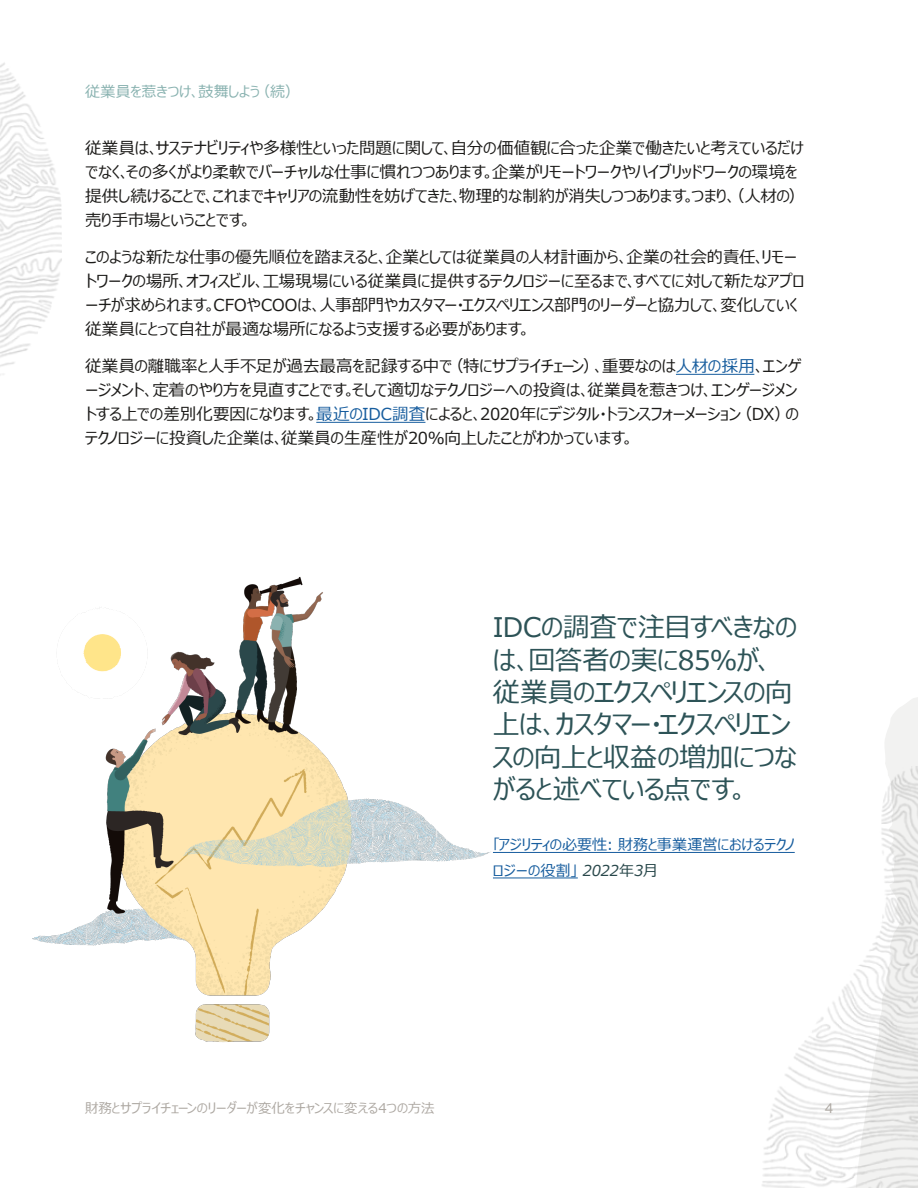
<style>
.page{position:relative;width:918px;height:1188px;background:#fff}
.page>*{position:absolute;margin:0;border:0;box-sizing:border-box;transform-origin:0 0}
.Subhead_1{font:27px/32.4px "Meiryo UI";letter-spacing:-.02em;color:#2d5357}
.t1{font:16.5px/24px "Meiryo UI";letter-spacing:-.01em;color:#1d1c1a}
.Subhead_1-2{font:15px/25.5px "Meiryo UI";letter-spacing:-.005em;color:#175d9e}
.Subhead_1-3{font:15px "Meiryo UI";letter-spacing:-.005em;color:#89b2b0}
.t2{font:13.5px "Meiryo UI";letter-spacing:-.005em;color:#aea9a3}
.t3{font:13.5px "Oracle Sans";color:#aea9a3}
.s1{font-style:italic}
.s2{color:#175d9e}
.s3{font-style:italic;color:#29484b}
</style>
<div class="page">
<svg style="left:885px;top:697px;width:33px;height:69px"></svg>
<img style="left:32px;top:577px;width:482px;height:465px">
<hr style="left:676px;top:374px;width:78px;height:1px;background:#175d9e">
<hr style="left:316px;top:422px;width:109px;height:1px;background:#175d9e">
<hr style="left:493px;top:852px;width:302px;height:1px;background:#175d9e">
<hr style="left:493px;top:878px;width:85px;height:1px;background:#175d9e">
<img style="left:743px;top:766px;width:175px;height:422px">
<img style="left:0;top:62px;width:62px;height:313px">
<p class="Subhead_1-3" style="left:85px;top:81px;width:216px">従業員を惹きつけ、鼓舞しよう<span class="s1">（続）</span></p>
<p class="t1" style="left:85px;top:137px;width:722px">従業員は、サステナビリティや多様性といった問題に関して、自分の価値観に合った企業で働きたいと考えているだけでなく、その多くがより柔軟でバーチャルな仕事に慣れつつあります。企業がリモートワークやハイブリッドワークの環境を提供し続けることで、これまでキャリアの流動性を妨げてきた、物理的な制約が消失しつつあります。つまり、（人材の）売り手市場ということです。</p>
<p class="t1" style="left:85px;top:246px;width:721px">このような新たな仕事の優先順位を踏まえると、企業としては従業員の人材計画から、企業の社会的責任、リモートワークの場所、オフィスビル、工場現場にいる従業員に提供するテクノロジーに至るまで、すべてに対して新たなアプローチが求められます。CFOやCOOは、人事部門やカスタマー・エクスペリエンス部門のリーダーと協力して、変化していく従業員にとって自社が最適な場所になるよう支援する必要があります。</p>
<p class="t1" style="left:85px;top:355px;width:718px">従業員の離職率と人手不足が過去最高を記録する中で（特にサプライチェーン）、重要なのは<span class="s2">人材の採用</span>、エンゲージメント、定着のやり方を見直すことです。そして適切なテクノロジーへの投資は、従業員を惹きつけ、エンゲージメントする上での差別化要因になります。<span class="s2">最近のIDC調査</span>によると、2020年にデジタル・トランスフォーメーション（DX）のテクノロジーに投資した企業は、従業員の生産性が20%向上したことがわかっています。</p>
<p class="Subhead_1" style="left:493px;top:613px;width:306px">IDCの調査で注目すべきなのは、回答者の実に85％が、</p>
<p class="Subhead_1" style="left:493px;top:677px;width:306px">従業員のエクスペリエンスの向上は、カスタマー・エクスペリエンスの向上と収益の増加につながると述べている点です。</p>
<p class="Subhead_1-2" style="left:493px;top:833px;width:303px">「アジリティの必要性: 財務と事業運営におけるテクノロジーの役割」 <span class="s3">2022年3月</span></p>
<p class="t2" style="left:85px;top:1099px;width:351px">財務とサプライチェーンのリーダーが変化をチャンスに変える4つの方法</p>
<p class="t3" style="left:825px;top:1100px;width:10px">4</p>
</div>
